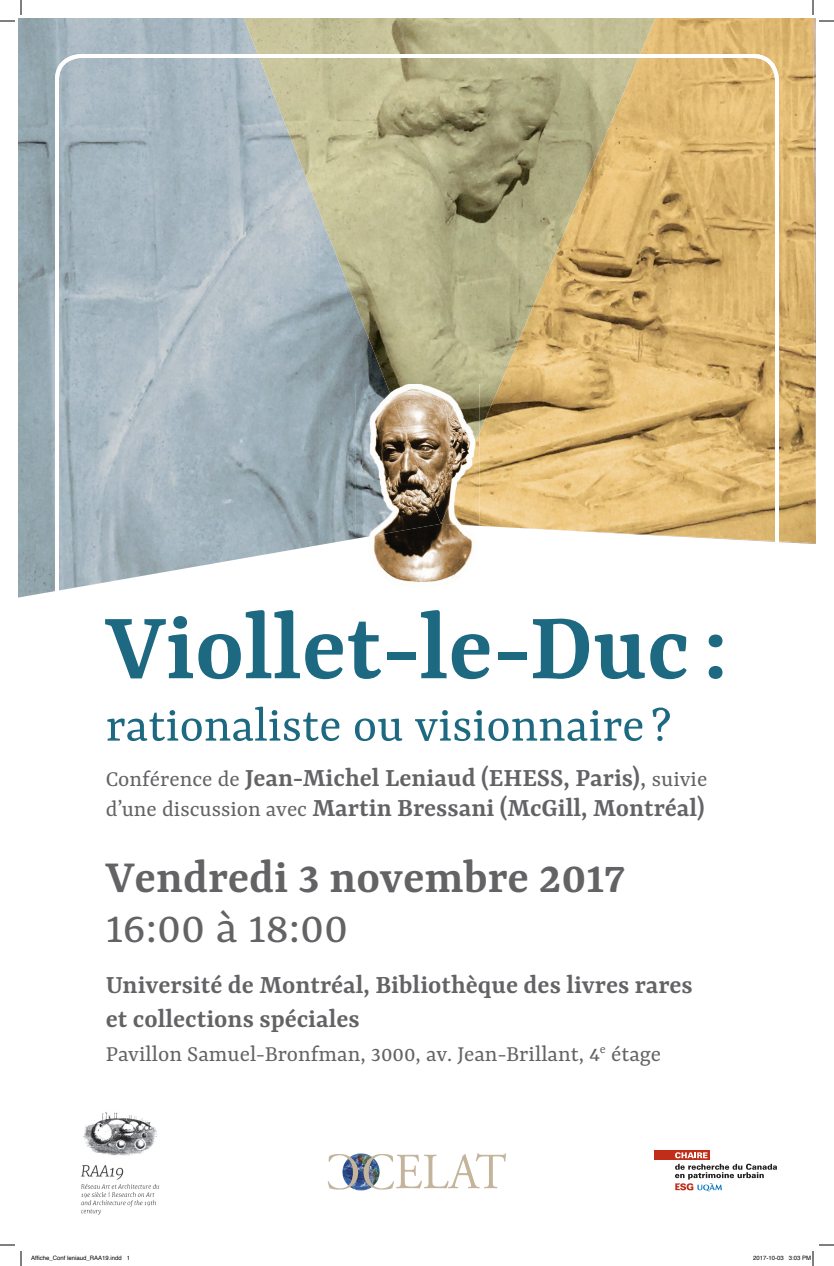
<style>
.page{position:relative;width:834px;height:1266px;background:#fff}
.page>*{position:absolute;margin:0;border:0;box-sizing:border-box;transform-origin:0 0}
.t1{font:600 104px "Yrsa";color:#1d6982}
.t2{font:52px "Yrsa";color:#1d6982}
.t3{font:600 50px "Yrsa";color:#636366}
.t4{font:50px "Yrsa";color:#636366}
.t5{font:600 28px/30px "Yrsa";color:#636366}
.t6{font:24px "Yrsa";color:#636366}
.t7{font:6px "Helvetica";color:#000}
.s1{font-weight:400;font-size:24px}
.s2{font-weight:400}
</style>
<div class="page">
<img style="left:18px;top:18px;width:226px;height:546px">
<img style="left:18px;top:564px;width:37px;height:34px">
<img style="left:386px;top:18px;width:254px;height:36px">
<img style="left:244px;top:18px;width:142px;height:36px">
<img style="left:640px;top:18px;width:173px;height:69px">
<img style="left:779px;top:87px;width:37px;height:456px">
<img style="left:81px;top:1112px;width:79px;height:103px">
<img style="left:357px;top:1153px;width:3px;height:8px">
<svg style="left:328px;top:1154px;width:30px;height:36px"></svg>
<svg style="left:364px;top:1153px;width:142px;height:37px"></svg>
<div style="left:654px;top:1151px;width:56px;height:9px;background:#c02d19"></div>
<svg style="left:675px;top:1152px;width:33px;height:6px"></svg>
<svg style="left:675px;top:1164px;width:102px;height:27px"></svg>
<svg style="left:55px;top:54px;width:724px;height:537px"></svg>
<img style="left:356px;top:526px;width:123px;height:62px">
<img style="left:356px;top:384px;width:85px;height:155px">
<img style="left:441px;top:384px;width:38px;height:50px">
<img style="left:386px;top:384px;width:55px;height:140px">
<img style="left:441px;top:434px;width:38px;height:92px">
<svg style="left:0;top:0;width:22px;height:22px"></svg>
<svg style="left:0;top:1244px;width:22px;height:22px"></svg>
<svg style="left:812px;top:0;width:22px;height:22px"></svg>
<svg style="left:812px;top:1244px;width:22px;height:22px"></svg>
<h1 class="t1" style="left:106px;top:584px;width:624px">Viollet-le-Duc :</h1>
<h2 class="t2" style="left:106px;top:695px;width:567px">rationaliste ou visionnaire ?</h2>
<p class="t5" style="left:106px;top:764px;width:603px"><span class="s1">Conférence de</span> Jean-Michel Leniaud (EHESS, Paris)<span class="s2">,</span> <span class="s1">suivie d’une discussion avec</span> Martin Bressani (McGill, Montréal)</p>
<h3 class="t3" style="left:106px;top:847px;width:521px">Vendredi 3 novembre 2017</h3>
<h3 class="t4" style="left:106px;top:899px;width:244px">16:00 à 18:00</h3>
<p class="t5" style="left:106px;top:969px;width:589px;line-height:34px">Université de Montréal, Bibliothèque des livres rares et collections spéciales</p>
<p class="t6" style="left:106px;top:1040px;width:557px">Pavillon Samuel-Bronfman, 3000, av. Jean-Brillant, 4<sup>e</sup> étage</p>
<p class="t7" style="left:31px;top:1253px;width:101px">Affiche_Conf leniaud_RAA19.indd 1</p>
<p class="t7" style="left:753px;top:1253px;width:60px">2017-10-03 3:03 PM</p>
</div>
